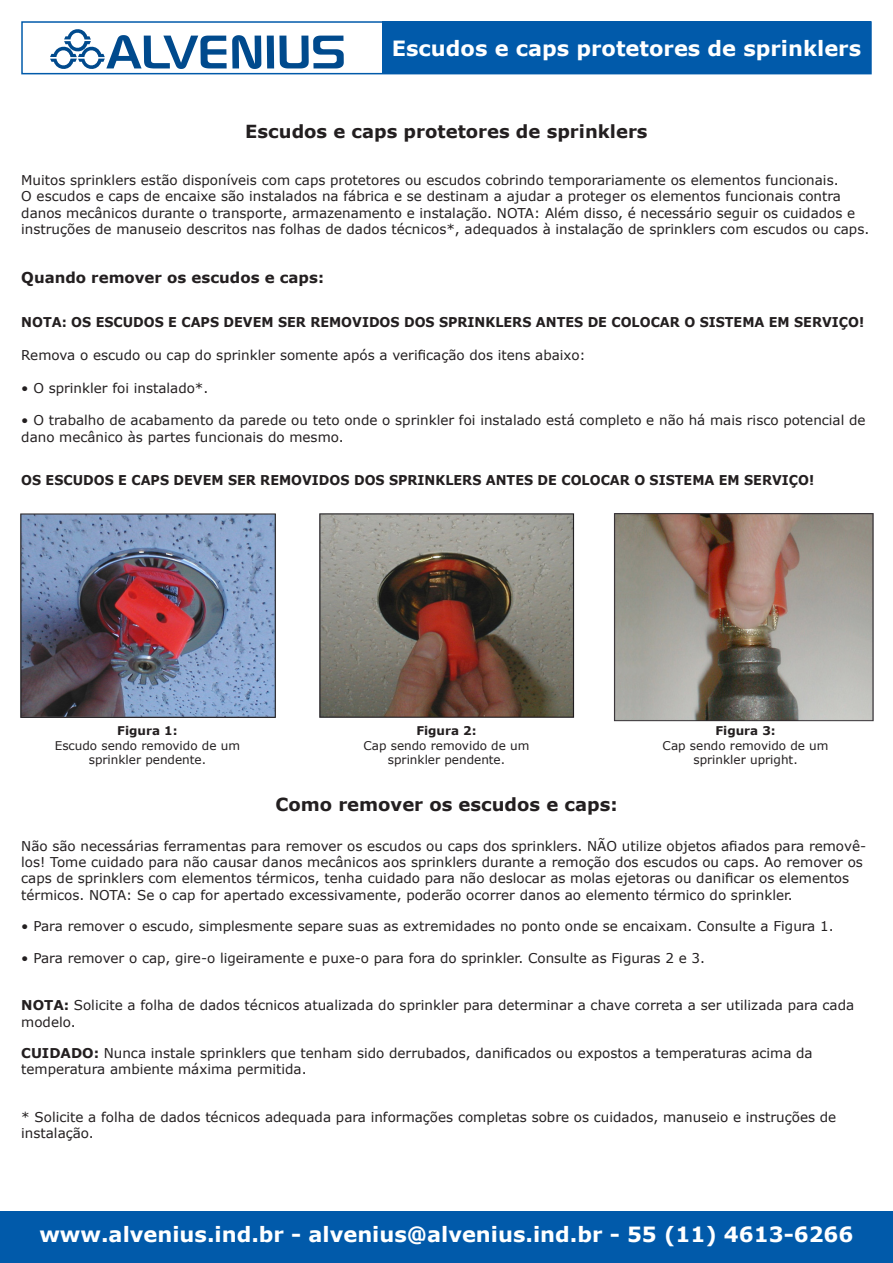
<style>
.page{position:relative;width:893px;height:1263px;background:#fff}
.page>*{position:absolute;margin:0;border:0;box-sizing:border-box;transform-origin:0 0}
.t1{font:700 21px "Verdana";color:#fff}
.t2{font:700 18px "Verdana";color:#231f20}
.t3{font:700 15px "Verdana";color:#231f20}
.t4{font:13.5px/16.2px "Verdana";color:#231f20}
.t5{font:700 13.5px "Verdana";color:#231f20;scale:.95 1}
.t6{font:12px/14.4px "Verdana";color:#231f20;text-align:center}
.t7{font:700 12px "Verdana";color:#231f20}
.s1{font-weight:700}
</style>
<div class="page">
<div style="left:382px;top:22px;width:489px;height:52px;background:#015aaa"></div>
<img style="left:20px;top:513px;width:256px;height:205px">
<img style="left:319px;top:513px;width:256px;height:205px">
<img style="left:614px;top:513px;width:260px;height:209px">
<svg style="left:50px;top:29px;width:294px;height:40px"></svg>
<div style="left:21px;top:21px;width:851px;height:53px;border:2px solid #015aaa"></div>
<div style="left:0;top:1212px;width:893px;height:51px;background:#015aaa"></div>
<p class="t1" style="left:392px;top:33px;width:471px">Escudos e caps protetores de sprinklers</p>
<p class="t2" style="left:245px;top:119px;width:404px">Escudos e caps protetores de sprinklers</p>
<p class="t4" style="left:21px;top:172px;width:849px">Muitos sprinklers estão disponíveis com caps protetores ou escudos cobrindo temporariamente os elementos funcionais.<br>O escudos e caps de encaixe são instalados na fábrica e se destinam a ajudar a proteger os elementos funcionais contra danos mecânicos durante o transporte, armazenamento e instalação. NOTA: Além disso, é necessário seguir os cuidados e instruções de manuseio descritos nas folhas de dados técnicos*, adequados à instalação de sprinklers com escudos ou caps.</p>
<p class="t3" style="left:21px;top:267px;width:304px">Quando remover os escudos e caps:</p>
<p class="t5" style="left:21px;top:312px;width:889px">NOTA: OS ESCUDOS E CAPS DEVEM SER REMOVIDOS DOS SPRINKLERS ANTES DE COLOCAR O SISTEMA EM SERVIÇO!</p>
<p class="t4" style="left:21px;top:347px;width:566px">Remova o escudo ou cap do sprinkler somente após a verificação dos itens abaixo:</p>
<p class="t4" style="left:21px;top:380px;width:189px">• O sprinkler foi instalado*.</p>
<p class="t4" style="left:21px;top:412px;width:846px">• O trabalho de acabamento da parede ou teto onde o sprinkler foi instalado está completo e não há mais risco potencial de dano mecânico às partes funcionais do mesmo.</p>
<p class="t5" style="left:21px;top:470px;width:836px">OS ESCUDOS E CAPS DEVEM SER REMOVIDOS DOS SPRINKLERS ANTES DE COLOCAR O SISTEMA EM SERVIÇO!</p>
<p class="t7" style="left:117px;top:722px;width:62px">Figura 1:</p>
<p class="t6" style="left:55px;top:738px;width:187px">Escudo sendo removido de um sprinkler pendente.</p>
<p class="t7" style="left:416px;top:722px;width:62px">Figura 2:</p>
<p class="t6" style="left:364px;top:738px;width:167px">Cap sendo removido de um sprinkler pendente.</p>
<p class="t2" style="left:275px;top:792px;width:344px">Como remover os escudos e caps:</p>
<p class="t7" style="left:715px;top:722px;width:62px">Figura 3:</p>
<p class="t6" style="left:663px;top:738px;width:167px">Cap sendo removido de um sprinkler upright.</p>
<p class="t4" style="left:21px;top:838px;width:846px">Não são necessárias ferramentas para remover os escudos ou caps dos sprinklers. NÃO utilize objetos afiados para removê&shy;los! Tome cuidado para não causar danos mecânicos aos sprinklers durante a remoção dos escudos ou caps. Ao remover os caps de sprinklers com elementos térmicos, tenha cuidado para não deslocar as molas ejetoras ou danificar os elementos térmicos. NOTA: Se o cap for apertado excessivamente, poderão ocorrer danos ao elemento térmico do sprinkler.</p>
<p class="t4" style="left:21px;top:918px;width:814px">• Para remover o escudo, simplesmente separe suas as extremidades no ponto onde se encaixam. Consulte a Figura 1.</p>
<p class="t4" style="left:21px;top:950px;width:685px">• Para remover o cap, gire-o ligeiramente e puxe-o para fora do sprinkler. Consulte as Figuras 2 e 3.</p>
<p class="t4" style="left:21px;top:997px;width:834px"><span class="s1">NOTA:</span> Solicite a folha de dados técnicos atualizada do sprinkler para determinar a chave correta a ser utilizada para cada modelo.</p>
<p class="t4" style="left:21px;top:1045px;width:793px"><span class="s1">CUIDADO:</span> Nunca instale sprinklers que tenham sido derrubados, danificados ou expostos a temperaturas acima da temperatura ambiente máxima permitida.</p>
<p class="t4" style="left:21px;top:1108px;width:817px">* Solicite a folha de dados técnicos adequada para informações completas sobre os cuidados, manuseio e instruções de instalação.</p>
<p class="t1" style="left:39px;top:1219px;width:816px">www.alvenius.ind.br - alvenius@alvenius.ind.br - 55 (11) 4613-6266</p>
</div>
